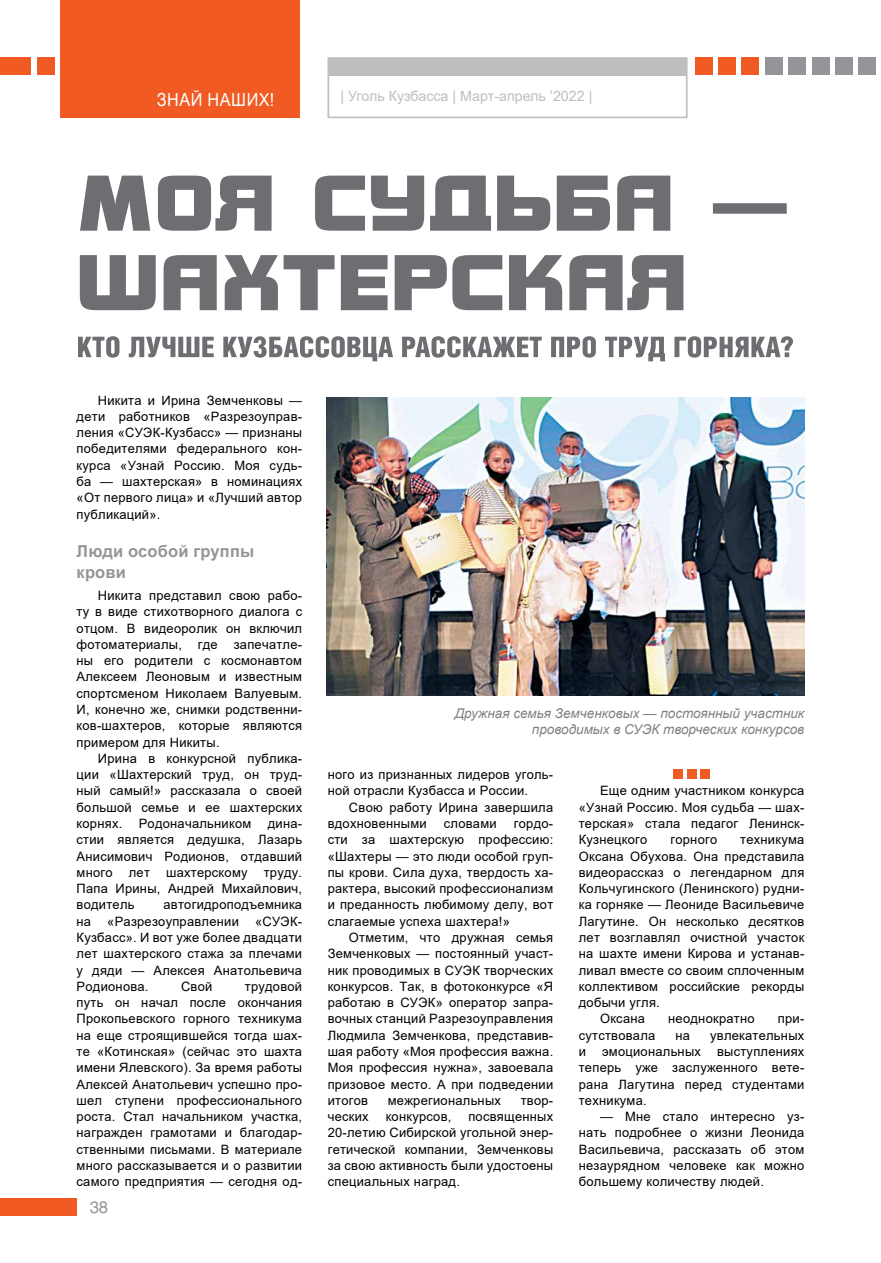
<style>
.page{position:relative;width:881px;height:1263px;background:#fff}
.page>*{position:absolute;margin:0;border:0;box-sizing:border-box;transform-origin:0 0}
.t1{font:18px "Arial";letter-spacing:.035em;color:#fff;scale:.9 1}
.t2{font:700 16.5px/21px "Arial";letter-spacing:.01em;color:#939598}
.t3{font:16.5px "Helios";color:#939598}
.t4{font:15px "Franklin Gothic";color:#bcbec0}
.t5{font:14.25px "Arial";color:#bcbec0}
.t6{font:italic 13.5px/16.2px "Arial";color:#808285;text-align:right}
.t7{font:12.9px/16.4px "Arial";letter-spacing:.02em;color:#000;text-align:justify}
</style>
<div class="page">
<div style="left:673px;top:770px;width:9px;height:9px;background:#f15a22"></div>
<div style="left:686px;top:770px;width:10px;height:9px;background:#f15a22"></div>
<div style="left:700px;top:770px;width:9px;height:9px;background:#f15a22"></div>
<img style="left:327px;top:397px;width:477px;height:298px">
<div style="left:858px;top:58px;width:17px;height:17px;background:#939598"></div>
<div style="left:835px;top:58px;width:17px;height:17px;background:#939598"></div>
<div style="left:811px;top:58px;width:17px;height:17px;background:#939598"></div>
<div style="left:788px;top:58px;width:17px;height:17px;background:#939598"></div>
<div style="left:765px;top:58px;width:17px;height:17px;background:#939598"></div>
<div style="left:327px;top:57px;width:360px;height:61px;background:#fff;border:2px solid #bcbec0"></div>
<div style="left:327px;top:59px;width:359px;height:17px;background:#bcbec0"></div>
<div style="left:60px;top:1px;width:240px;height:117px;background:#f15a22"></div>
<div style="left:0;top:1198px;width:77px;height:17px;background:#f15a22"></div>
<div style="left:37px;top:58px;width:17px;height:17px;background:#f15a22"></div>
<div style="left:0;top:58px;width:30px;height:17px;background:#f15a22"></div>
<div style="left:741px;top:58px;width:17px;height:17px;background:#f15a22"></div>
<div style="left:718px;top:58px;width:17px;height:17px;background:#f15a22"></div>
<div style="left:694px;top:58px;width:17px;height:17px;background:#f15a22"></div>
<svg style="left:78px;top:336px;width:714px;height:25px"></svg>
<svg style="left:80px;top:255px;width:603px;height:55px"></svg>
<svg style="left:80px;top:176px;width:706px;height:55px"></svg>
<h1 class="t1" style="left:157px;top:87px;width:132px">ЗНАЙ НАШИХ!</h1>
<p class="t5" style="left:340px;top:86px;width:253px">| Уголь Кузбасса | Март-апрель ’2022 |</p>
<p class="t4" style="left:340px;top:87px;width:256px">| Уголь Кузбасса | Июль-август ’2018 |</p>
<p class="t7" style="left:77px;top:392px;width:227px;text-indent:21px">Никита и Ирина Земченковы — дети работников «Разрезоуправ&shy;ления «СУЭК-Кузбасс» — признаны победителями федерального кон&shy;курса «Узнай Россию. Моя судь&shy;ба — шахтерская» в номинациях «От первого лица» и «Лучший автор публикаций».</p>
<p class="t2" style="left:77px;top:540px;width:179px">Люди особой группы крови</p>
<p class="t7" style="left:77px;top:587px;width:227px;text-indent:21px">Никита представил свою рабо&shy;ту в виде стихотворного диалога с отцом. В видеоролик он включил фотоматериалы, где запечатле&shy;ны его родители с космонавтом Алексеем Леоновым и известным спортсменом Николаем Валуевым.<br>И, конечно же, снимки родственни&shy;ков-шахтеров, которые являются примером для Никиты.</p>
<p class="t7" style="left:77px;top:750px;width:227px;text-indent:21px">Ирина в конкурсной публика&shy;ции «Шахтерский труд, он труд&shy;ный самый!» рассказала о своей большой семье и ее шахтерских корнях.</p>
<p class="t7" style="left:139px;top:815px;width:114px">Родоначальником</p>
<p class="t7" style="left:77px;top:815px;width:227px;text-indent:191px">дина&shy;стии является дедушка, Лазарь Анисимович Родионов, отдавший много лет шахтерскому труду.<br>Папа Ирины, Андрей Михайлович, водитель</p>
<p class="t7" style="left:77px;top:897px;width:227px;text-indent:87px">автогидроподъемника на «Разрезоуправлении «СУЭК-Кузбасс». И вот уже более двадцати лет шахтерского стажа за плечами у дяди — Алексея Анатольевича Родионова.</p>
<p class="t7" style="left:181px;top:978px;width:33px">Свой</p>
<p class="t7" style="left:77px;top:978px;width:227px;text-indent:168px">трудовой путь он начал после окончания Прокопьевского горного техникума на еще строящившейся тогда шах&shy;те «Котинская» (сейчас это шахта имени Ялевского). За время работы Алексей Анатольевич успешно про&shy;шел ступени профессионального роста. Стал начальником участка, награжден грамотами и благодар&shy;ственными письмами. В материале много рассказывается и о развитии самого предприятия — сегодня од-</p>
<p class="t3" style="left:90px;top:1197px;width:20px">38</p>
<p class="t6" style="left:454px;top:705px;width:351px">Дружная семья Земченковых — постоянный участник проводимых в СУЭК творческих конкурсов</p>
<p class="t7" style="left:327px;top:766px;width:227px">ного из признанных лидеров уголь&shy;ной отрасли Кузбасса и России.</p>
<p class="t7" style="left:327px;top:799px;width:227px;text-indent:21px">Свою работу Ирина завершила вдохновенными</p>
<p class="t7" style="left:327px;top:815px;width:227px;text-indent:186px">гордо&shy;сти за шахтерскую профессию: «Шахтеры — это люди особой груп&shy;пы крови. Сила духа, твердость ха&shy;рактера, высокий профессионализм и преданность любимому делу, вот слагаемые успеха шахтера!»</p>
<p class="t7" style="left:327px;top:929px;width:227px;text-indent:21px">Отметим, что дружная семья Земченковых — постоянный участ&shy;ник проводимых в СУЭК творческих конкурсов. Так, в фотоконкурсе «Я работаю в СУЭК» оператор запра&shy;вочных станций Разрезоуправления Людмила Земченкова, представив&shy;шая работу «Моя профессия важна.<br>Моя профессия нужна», завоевала призовое место. А при подведении итогов</p>
<p class="t7" style="left:443px;top:815px;width:54px">словами</p>
<p class="t7" style="left:387px;top:1092px;width:115px">межрегиональных</p>
<p class="t7" style="left:520px;top:1092px;width:34px">твор-</p>
<p class="t7" style="left:327px;top:1108px;width:227px;text-indent:141px">посвященных 20-летию Сибирской угольной энер&shy;гетической компании, Земченковы за свою активность были удостоены специальных наград.</p>
<p class="t7" style="left:327px;top:1108px;width:42px">ческих</p>
<p class="t7" style="left:385px;top:1108px;width:67px">конкурсов,</p>
<p class="t7" style="left:578px;top:783px;width:227px;text-indent:21px">Еще одним участником конкурса «Узнай Россию. Моя судьба — шах&shy;терская» стала педагог Ленинск-Кузнецкого</p>
<p class="t7" style="left:670px;top:831px;width:48px">горного</p>
<p class="t7" style="left:740px;top:831px;width:66px">техникума</p>
<p class="t7" style="left:578px;top:848px;width:227px">Оксана Обухова. Она представила</p>
<p class="t7" style="left:578px;top:864px;width:227px">видеорассказ о легендарном для</p>
<p class="t7" style="left:578px;top:880px;width:227px">Кольчугинского (Ленинского) рудни-</p>
<p class="t7" style="left:578px;top:897px;width:227px">ка горняке — Леониде Васильевиче</p>
<p class="t7" style="left:578px;top:913px;width:227px">Лагутине. Он несколько десятков</p>
<p class="t7" style="left:578px;top:929px;width:227px">лет возглавлял очистной участок</p>
<p class="t7" style="left:578px;top:945px;width:227px">на шахте имени Кирова и устанав-</p>
<p class="t7" style="left:578px;top:962px;width:227px">ливал вместе со своим сплоченным</p>
<p class="t7" style="left:578px;top:978px;width:227px">коллективом российские рекорды</p>
<p class="t7" style="left:578px;top:994px;width:82px">добычи угля.</p>
<p class="t7" style="left:600px;top:1011px;width:46px">Оксана</p>
<p class="t7" style="left:668px;top:1011px;width:88px">неоднократно</p>
<p class="t7" style="left:777px;top:1011px;width:28px">при-</p>
<p class="t7" style="left:578px;top:1027px;width:78px">сутствовала</p>
<p class="t7" style="left:675px;top:1027px;width:16px">на</p>
<p class="t7" style="left:578px;top:1027px;width:227px;text-indent:131px">увлекательных и эмоциональных выступлениях теперь уже заслуженного вете&shy;рана Лагутина перед студентами техникума.</p>
<p class="t7" style="left:578px;top:1108px;width:227px;text-indent:21px">— Мне стало интересно уз&shy;нать подробнее о жизни Леонида Васильевича, рассказать об этом незаурядном человеке как можно большему количеству людей.</p>
</div>
